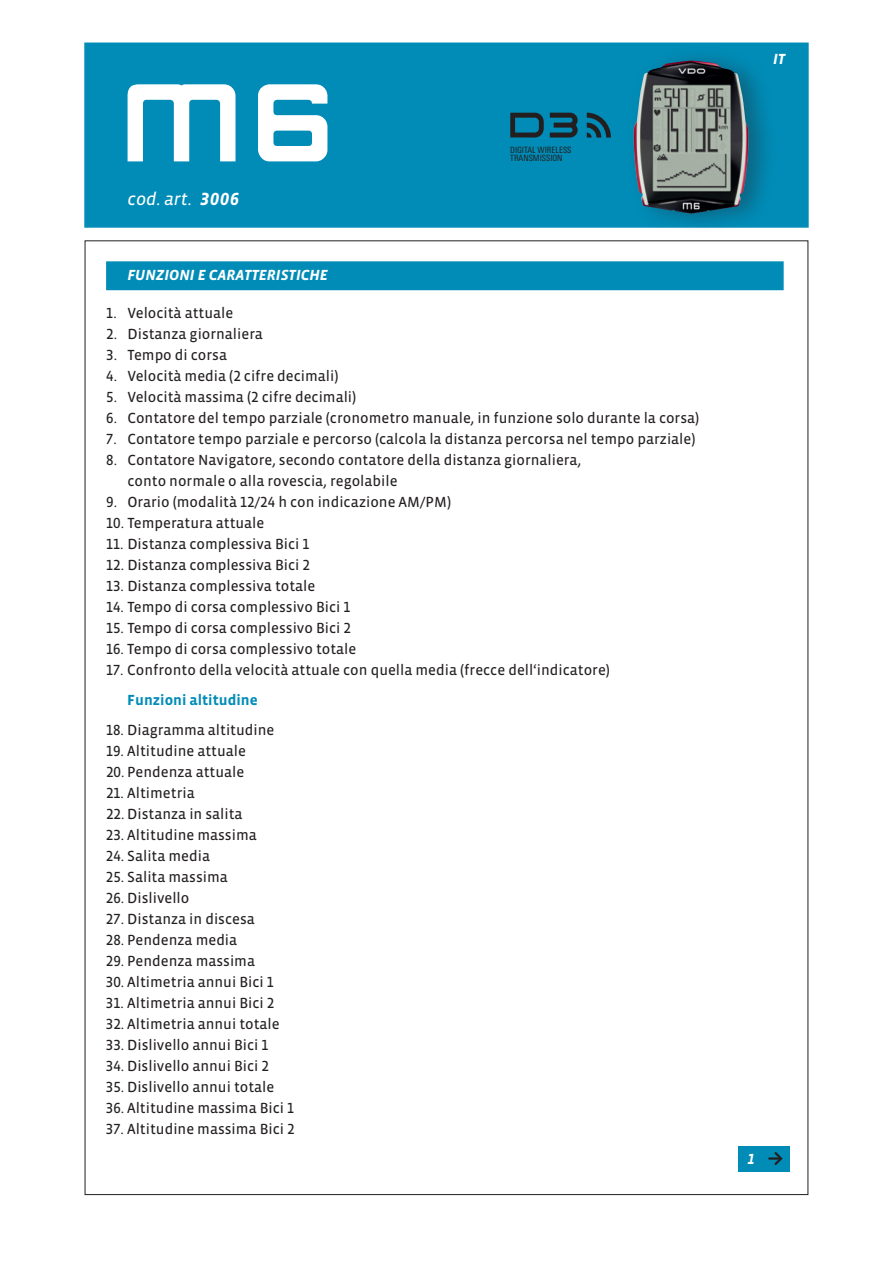
<style>
.page{position:relative;width:893px;height:1263px;background:#fff}
.page>*{position:absolute;margin:0;border:0;box-sizing:border-box;transform-origin:0 0}
.t1{font:italic 18px "Vista Sans OT";color:#fff}
.t2{font:15px/21px "Vista Sans OT";color:#231f20}
.t3{font:italic 700 15px "Vista Sans OT";color:#fff}
.t4{font:700 15px "Vista Sans OT";color:#008cb7}
.t5{font:condensed 8.7px/8.7px "LT Univers";color:#231f20}
.s1{font-weight:700}
</style>
<div class="page">
<div style="left:106px;top:261px;width:678px;height:29px;background:#008cb7;border:2px solid #008cb7"></div>
<div style="left:84px;top:43px;width:725px;height:185px;background:#008cb7;border:2px solid #008cb7"></div>
<div style="left:738px;top:1146px;width:51px;height:25px;background:#008cb7"></div>
<svg style="left:769px;top:1152px;width:14px;height:13px"></svg>
<svg style="left:510px;top:113px;width:34px;height:25px"></svg>
<svg style="left:550px;top:113px;width:28px;height:25px"></svg>
<svg style="left:587px;top:113px;width:24px;height:25px"></svg>
<svg style="left:128px;top:84px;width:107px;height:77px"></svg>
<svg style="left:258px;top:84px;width:69px;height:77px"></svg>
<div style="left:626px;top:45px;width:151px;height:189px;background:#231f20;opacity:.35"></div>
<img style="left:634px;top:61px;width:114px;height:153px">
<p class="t1" style="left:128px;top:189px;width:113px">cod. art. <span class="s1">3006</span></p>
<p class="t5" style="left:510px;top:145px;width:63px">digital WI RELESS<br>TRANSMISSION</p>
<p class="t3" style="left:128px;top:268px;width:202px">FUNZIONI E CARATTERISTICHE</p>
<p class="t2" style="left:106px;top:303px;width:128px">1. Velocità attuale</p>
<p class="t2" style="left:106px;top:324px;width:158px">2. Distanza giornaliera</p>
<p class="t2" style="left:106px;top:345px;width:122px">3. Tempo di corsa</p>
<p class="t2" style="left:106px;top:366px;width:234px">4. Velocità media (2 cifre decimali)</p>
<p class="t2" style="left:106px;top:387px;width:252px">5. Velocità massima (2 cifre decimali)</p>
<p class="t2" style="left:106px;top:408px;width:594px">6. Contatore del tempo parziale (cronometro manuale, in funzione solo durante la corsa)</p>
<p class="t2" style="left:106px;top:429px;width:591px">7. Contatore tempo parziale e percorso (calcola la distanza percorsa nel tempo parziale)</p>
<p class="t2" style="left:127px;top:450px;width:455px;text-indent:-21px">8. Contatore Navigatore, secondo contatore della distanza giornaliera, conto normale o alla rovescia, regolabile</p>
<p class="t2" style="left:106px;top:492px;width:346px">9. Orario (modalità 12/24 h con indicazione AM/PM)</p>
<p class="t2" style="left:106px;top:513px;width:160px">10. Temperatura attuale</p>
<p class="t2" style="left:106px;top:534px;width:205px">11. Distanza complessiva Bici 1</p>
<p class="t2" style="left:106px;top:555px;width:205px">12. Distanza complessiva Bici 2</p>
<p class="t2" style="left:106px;top:576px;width:211px">13. Distanza complessiva totale</p>
<p class="t2" style="left:106px;top:597px;width:246px">14. Tempo di corsa complessivo Bici 1</p>
<p class="t2" style="left:106px;top:618px;width:246px">15. Tempo di corsa complessivo Bici 2</p>
<p class="t2" style="left:106px;top:639px;width:252px">16. Tempo di corsa complessivo totale</p>
<p class="t2" style="left:106px;top:660px;width:505px">17. Confronto della velocità attuale con quella media (frecce dell‘indicatore)</p>
<p class="t4" style="left:127px;top:692px;width:132px">Funzioni altitudine</p>
<p class="t2" style="left:106px;top:720px;width:170px">18. Diagramma altitudine</p>
<p class="t2" style="left:106px;top:741px;width:142px">19. Altitudine attuale</p>
<p class="t2" style="left:106px;top:762px;width:140px">20. Pendenza attuale</p>
<p class="t2" style="left:106px;top:783px;width:90px">21. Altimetria</p>
<p class="t2" style="left:106px;top:804px;width:138px">22. Distanza in salita</p>
<p class="t2" style="left:106px;top:825px;width:152px">23. Altitudine massima</p>
<p class="t2" style="left:106px;top:846px;width:106px">24. Salita media</p>
<p class="t2" style="left:106px;top:867px;width:123px">25. Salita massima</p>
<p class="t2" style="left:106px;top:888px;width:85px">26. Dislivello</p>
<p class="t2" style="left:106px;top:909px;width:150px">27. Distanza in discesa</p>
<p class="t2" style="left:106px;top:930px;width:133px">28. Pendenza media</p>
<p class="t2" style="left:106px;top:951px;width:151px">29. Pendenza massima</p>
<p class="t2" style="left:106px;top:972px;width:169px">30. Altimetria annui Bici 1</p>
<p class="t2" style="left:106px;top:993px;width:170px">31. Altimetria annui Bici 2</p>
<p class="t2" style="left:106px;top:1014px;width:175px">32. Altimetria annui totale</p>
<p class="t2" style="left:106px;top:1035px;width:164px">33. Dislivello annui Bici 1</p>
<p class="t2" style="left:106px;top:1056px;width:165px">34. Dislivello annui Bici 2</p>
<p class="t2" style="left:106px;top:1077px;width:170px">35. Dislivello annui totale</p>
<p class="t2" style="left:106px;top:1098px;width:190px">36. Altitudine massima Bici 1</p>
<p class="t2" style="left:106px;top:1119px;width:190px">37. Altitudine massima Bici 2</p>
<p class="t3" style="left:773px;top:51px;width:14px">IT</p>
<p class="t3" style="left:748px;top:1151px;width:9px">1</p>
</div>
